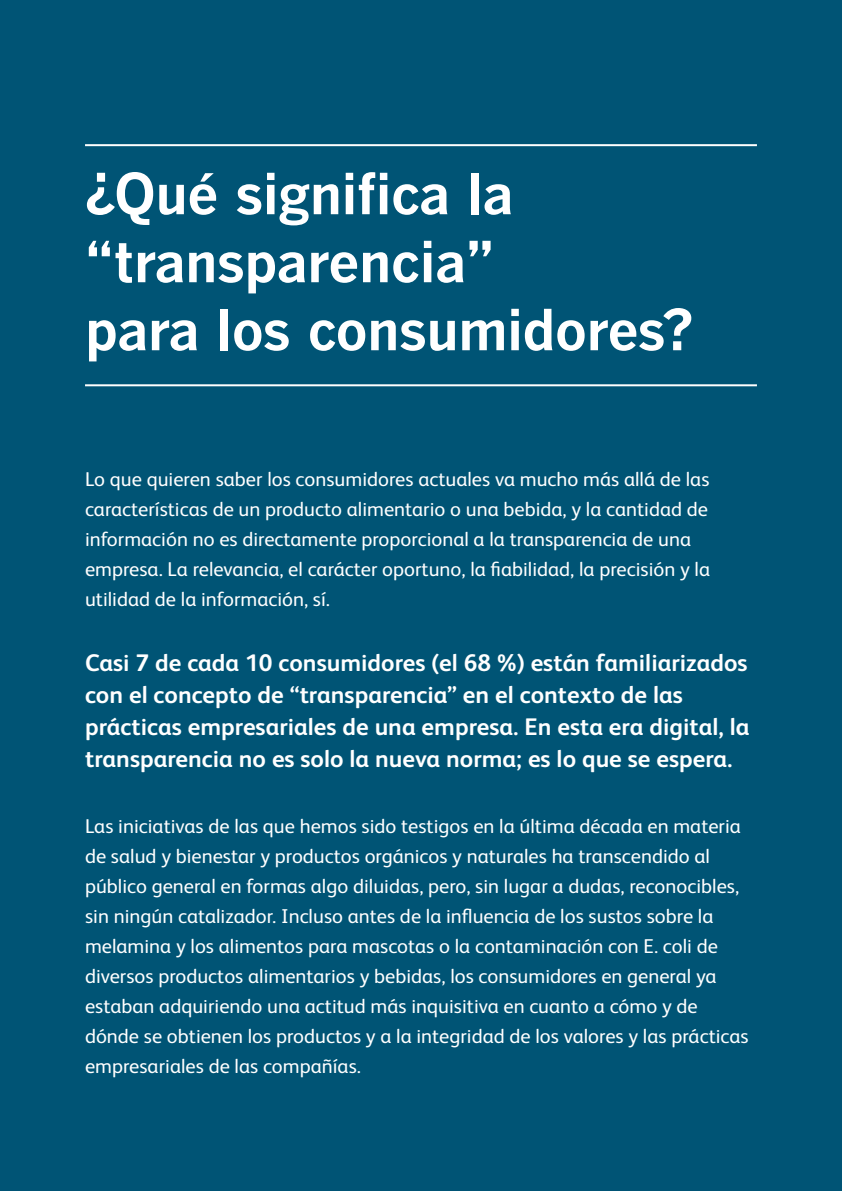
<style>
.page{position:relative;width:842px;height:1191px;background:#005475}
.page>*{position:absolute;margin:0;border:0;box-sizing:border-box;transform-origin:0 0}
.t1{font:700 56px/68px "Benton Gothic";letter-spacing:-.01em;color:#fff}
.t2{font:700 24px/32px "FS Albert Pro";color:#fff}
.t3{font:20px/30px "FS Albert Pro";color:#fff}
</style>
<div class="page">
<hr style="left:85px;top:144px;width:672px;height:2px;background:#fff">
<hr style="left:85px;top:384px;width:672px;height:2px;background:#fff">
<h1 class="t1" style="left:85px;top:161px;width:610px">¿Qué significa la “transparencia”<br>para los consumidores?</h1>
<p class="t3" style="left:85px;top:462px;width:627px">Lo que quieren saber los consumidores actuales va mucho más allá de las características de un producto alimentario o una bebida, y la cantidad de información no es directamente proporcional a la transparencia de una empresa. La relevancia, el carácter oportuno, la fiabilidad, la precisión y la utilidad de la información, sí.</p>
<p class="t2" style="left:85px;top:646px;width:666px">Casi 7 de cada 10 consumidores (el 68 %) están familiarizados con el concepto de “transparencia” en el contexto de las prácticas empresariales de una empresa. En esta era digital, la transparencia no es solo la nueva norma; es lo que se espera.</p>
<p class="t3" style="left:85px;top:809px;width:665px">Las iniciativas de las que hemos sido testigos en la última década en materia de salud y bienestar y productos orgánicos y naturales ha transcendido al público general en formas algo diluidas, pero, sin lugar a dudas, reconocibles, sin ningún catalizador. Incluso antes de la influencia de los sustos sobre la melamina y los alimentos para mascotas o la contaminación con E. coli de diversos productos alimentarios y bebidas, los consumidores en general ya estaban adquiriendo una actitud más inquisitiva en cuanto a cómo y de dónde se obtienen los productos y a la integridad de los valores y las prácticas empresariales de las compañías.</p>
</div>
